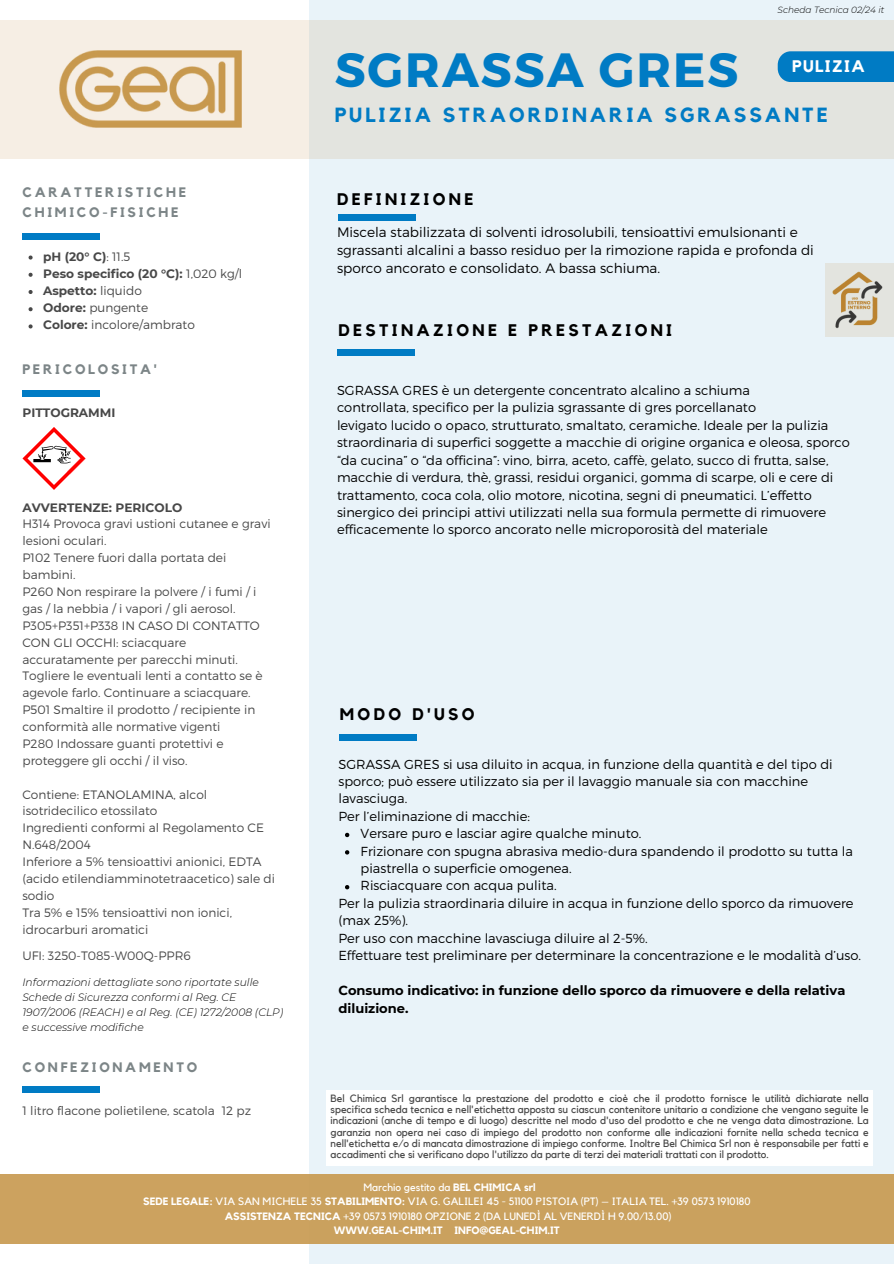
<style>
.page{position:relative;width:894px;height:1264px;background:#fff}
.page>*{position:absolute;margin:0;border:0;box-sizing:border-box;transform-origin:0 0}
.t1{font:700 48px "Montserrat";letter-spacing:.04em;color:#007bc4}
.t2{font:700 20.4px "Kollektif";letter-spacing:.145em;color:#007bc4}
.t3{font:700 16.65px "Kollektif";letter-spacing:.2em;color:#000}
.t4{font:700 16.65px "Kollektif";letter-spacing:.085em;color:#fff}
.t5{font:300 13.65px/18px "Montserrat";color:#000}
.t6{font:700 13.65px/19.2px "Kollektif";letter-spacing:.2em;color:#7c8587}
.t7{font:300 13.05px/17.4px "Montserrat";color:#000}
.t8{font:700 13.05px/18.5px "Montserrat";color:#000}
.t9{font:300 12.15px/16.8px "Montserrat";color:#484848}
.t10{font:700 12.15px "Montserrat";color:#484848}
.t11{font:10.65px "Kollektif";color:#fff}
.t12{font:italic 300 10.65px/15.1px "Montserrat";color:#000}
.t13{font:700 10.65px "Kollektif";color:#fff}
.t14{font:10.5px/11.4px "Kollektif";color:#484848;text-align:justify}
.t15{font:italic 300 9px "Montserrat";color:#000}
.s1{font-weight:300}
.s2{font-weight:700}
</style>
<div class="page">
<div style="left:308px;top:0;width:585px;height:1263px;background:#e9f3f9"></div>
<div style="left:0;top:20px;width:893px;height:138px;background:linear-gradient(to right,#f7eee4,#dde1dd)"></div>
<div style="left:22px;top:390px;width:78px;height:7px;background:#007bc4"></div>
<img style="left:59px;top:50px;width:182px;height:78px">
<div style="left:0;top:1174px;width:893px;height:69px;background:#caa15e"></div>
<div style="left:338px;top:214px;width:77px;height:7px;background:#007bc4"></div>
<div style="left:337px;top:349px;width:78px;height:7px;background:#007bc4"></div>
<div style="left:339px;top:734px;width:77px;height:7px;background:#007bc4"></div>
<div style="left:22px;top:1086px;width:78px;height:6px;background:#007bc4"></div>
<div style="left:22px;top:233px;width:78px;height:7px;background:#007bc4"></div>
<svg style="left:22px;top:427px;width:63px;height:63px"></svg>
<div style="left:825px;top:263px;width:68px;height:73px;background:#e3e4df"></div>
<img style="left:832px;top:271px;width:51px;height:58px">
<div style="left:777px;top:51px;width:116px;height:31px;background:#007bc4"></div>
<svg style="left:345px;top:832px;width:4px;height:5px"></svg>
<svg style="left:345px;top:850px;width:4px;height:4px"></svg>
<svg style="left:345px;top:885px;width:4px;height:4px"></svg>
<svg style="left:29px;top:255px;width:4px;height:4px"></svg>
<svg style="left:29px;top:273px;width:4px;height:4px"></svg>
<svg style="left:29px;top:290px;width:4px;height:4px"></svg>
<svg style="left:29px;top:307px;width:4px;height:4px"></svg>
<svg style="left:29px;top:324px;width:4px;height:4px"></svg>
<div style="left:326px;top:1089px;width:546px;height:76px;background:#fff"></div>
<p class="t15" style="left:777px;top:4px;width:108px">Scheda Tecnica 02/24 it</p>
<h1 class="t6" style="left:22px;top:183px;width:165px">CARATTERISTICHE<br>CHIMICO-FISICHE</h1>
<h3 class="t10" style="left:43px;top:249px;width:89px">pH (20° C)<span class="s1">: 11.5</span></h3>
<h2 class="t10" style="left:43px;top:266px;width:200px">Peso specifico (20 °C): <span class="s1">1,020 kg/l</span></h2>
<h4 class="t10" style="left:43px;top:283px;width:100px">Aspetto: <span class="s1">liquido</span></h4>
<p class="t9" style="left:43px;top:299px;width:106px"><span class="s2">Odore:</span> pungente</p>
<p class="t9" style="left:43px;top:316px;width:153px"><span class="s2">Colore:</span> incolore/ambrato</p>
<p class="t6" style="left:22px;top:360px;width:136px">PERICOLOSITA'</p>
<p class="t10" style="left:22px;top:405px;width:94px">PITTOGRAMMI</p>
<p class="t10" style="left:22px;top:500px;width:161px">AVVERTENZE: PERICOLO</p>
<p class="t9" style="left:22px;top:515px;width:249px">H314 Provoca gravi ustioni cutanee e gravi lesioni oculari.</p>
<p class="t9" style="left:22px;top:549px;width:205px">P102 Tenere fuori dalla portata dei bambini.</p>
<h4 class="t9" style="left:22px;top:582px;width:235px">P260 Non respirare la polvere / i fumi / i gas / la nebbia / i vapori / gli aerosol.</h4>
<p class="t9" style="left:22px;top:616px;width:241px">P305+P351+P338 IN CASO DI CONTATTO CON GLI OCCHI: sciacquare accuratamente per parecchi minuti.<br>Togliere le eventuali lenti a contatto se è agevole farlo. Continuare a sciacquare.</p>
<p class="t9" style="left:22px;top:700px;width:234px">P501 Smaltire il prodotto / recipiente in conformità alle normative vigenti</p>
<p class="t9" style="left:22px;top:734px;width:203px">P280 Indossare guanti protettivi e proteggere gli occhi / il viso.</p>
<p class="t9" style="left:22px;top:785px;width:186px">Contiene: ETANOLAMINA, alcol isotridecilico etossilato</p>
<p class="t9" style="left:22px;top:819px;width:243px">Ingredienti conformi al Regolamento CE<br>N.648/2004</p>
<p class="t9" style="left:22px;top:852px;width:254px">Inferiore a 5% tensioattivi anionici, EDTA (acido etilendiamminotetraacetico) sale di sodio</p>
<p class="t9" style="left:22px;top:903px;width:211px">Tra 5% e 15% tensioattivi non ionici, idrocarburi aromatici</p>
<h4 class="t9" style="left:22px;top:946px;width:170px">UFI: 3250-T085-W00Q-PPR6</h4>
<p class="t12" style="left:22px;top:974px;width:262px">Informazioni dettagliate sono riportate sulle Schede di Sicurezza conformi al Reg. CE 1907/2006 (REACH) e al Reg. (CE) 1272/2008 (CLP) e successive modifiche</p>
<p class="t6" style="left:22px;top:1057px;width:176px">CONFEZIONAMENTO</p>
<p class="t9" style="left:22px;top:1101px;width:230px">1 litro flacone polietilene, scatola 12 pz</p>
<p class="t1" style="left:334px;top:39px;width:405px">SGRASSA GRES</p>
<p class="t2" style="left:334px;top:106px;width:494px">PULIZIA STRAORDINARIA SGRASSANTE</p>
<h6 class="t4" style="left:792px;top:58px;width:74px">PULIZIA</h6>
<h6 class="t3" style="left:337px;top:191px;width:138px">DEFINIZIONE</h6>
<h3 class="t5" style="left:337px;top:223px;width:478px">Miscela stabilizzata di solventi idrosolubili, tensioattivi emulsionanti e sgrassanti alcalini a basso residuo per la rimozione rapida e profonda di sporco ancorato e consolidato. A bassa schiuma.</h3>
<p class="t3" style="left:338px;top:323px;width:335px">DESTINAZIONE E PRESTAZIONI</p>
<h3 class="t7" style="left:337px;top:381px;width:514px">SGRASSA GRES è un detergente concentrato alcalino a schiuma<br>controllata, specifico per la pulizia sgrassante di gres porcellanato<br>levigato lucido o opaco, strutturato, smaltato, ceramiche. Ideale per la pulizia straordinaria di superfici soggette a macchie di origine organica e oleosa, sporco “da cucina” o “da officina”: vino, birra, aceto, caffè, gelato, succo di frutta, salse, macchie di verdura, thè, grassi, residui organici, gomma di scarpe, oli e cere di trattamento, coca cola, olio motore, nicotina, segni di pneumatici. L’effetto sinergico dei principi attivi utilizzati nella sua formula permette di rimuovere</h3>
<h6 class="t7" style="left:337px;top:520px;width:432px">efficacemente lo sporco ancorato nelle microporosità del materiale</h6>
<p class="t3" style="left:340px;top:706px;width:136px">MODO D'USO</p>
<p class="t7" style="left:338px;top:754px;width:495px">SGRASSA GRES si usa diluito in acqua, in funzione della quantità e del tipo di sporco; può essere utilizzato sia per il lavaggio manuale sia con macchine lavasciuga.<br>Per l’eliminazione di macchie:</p>
<p class="t7" style="left:360px;top:824px;width:282px">Versare puro e lasciar agire qualche minuto.</p>
<p class="t7" style="left:360px;top:841px;width:493px">Frizionare con spugna abrasiva medio-dura spandendo il prodotto su tutta la piastrella o superficie omogenea.</p>
<h6 class="t7" style="left:360px;top:876px;width:197px">Risciacquare con acqua pulita.</h6>
<h5 class="t7" style="left:338px;top:893px;width:524px">Per la pulizia straordinaria diluire in acqua in funzione dello sporco da rimuovere (max 25%).<br>Per uso con macchine lavasciuga diluire al 2-5%.<br>Effettuare test preliminare per determinare la concentrazione e le modalità d’uso.</h5>
<p class="t8" style="left:338px;top:981px;width:508px">Consumo indicativo: in funzione dello sporco da rimuovere e della relativa diluizione.</p>
<p class="t14" style="left:330px;top:1092px;width:539px">Bel Chimica Srl garantisce la prestazione del prodotto e cioè che il prodotto fornisce le utilità dichiarate nella specifica scheda tecnica e nell'etichetta apposta su ciascun contenitore unitario a condizione che vengano seguite le indicazioni (anche di tempo e di luogo) descritte nel modo d'uso del prodotto e che ne venga data dimostrazione. La garanzia non opera nei caso di impiego del prodotto non conforme alle indicazioni fornite nella scheda tecnica e nell'etichetta e/o di mancata dimostrazione di impiego conforme. Inoltre Bel Chimica Srl non è responsabile per fatti e accadimenti che si verificano dopo l'utilizzo da parte di terzi dei materiali trattati con il prodotto.</p>
<p class="t11" style="left:363px;top:1182px;width:174px">Marchio gestito da <span class="s2">BEL CHIMICA srl</span></p>
<p class="t11" style="left:143px;top:1196px;width:608px"><span class="s2">SEDE LEGALE:</span> VIA SAN MICHELE 35 <span class="s2">STABILIMENTO:</span> VIA G. GALILEI 45 - 51100 PISTOIA (PT) – ITALIA TEL. +39 0573 1910180</p>
<p class="t11" style="left:225px;top:1210px;width:448px"><span class="s2">ASSISTENZA TECNICA</span> +39 0573 1910180 OPZIONE 2 (DA LUNEDÌ AL VENERDÌ H 9.00/13.00)</p>
<p class="t13" style="left:334px;top:1225px;width:227px">WWW.GEAL-CHIM.IT INFO@GEAL-CHIM.IT</p>
</div>
